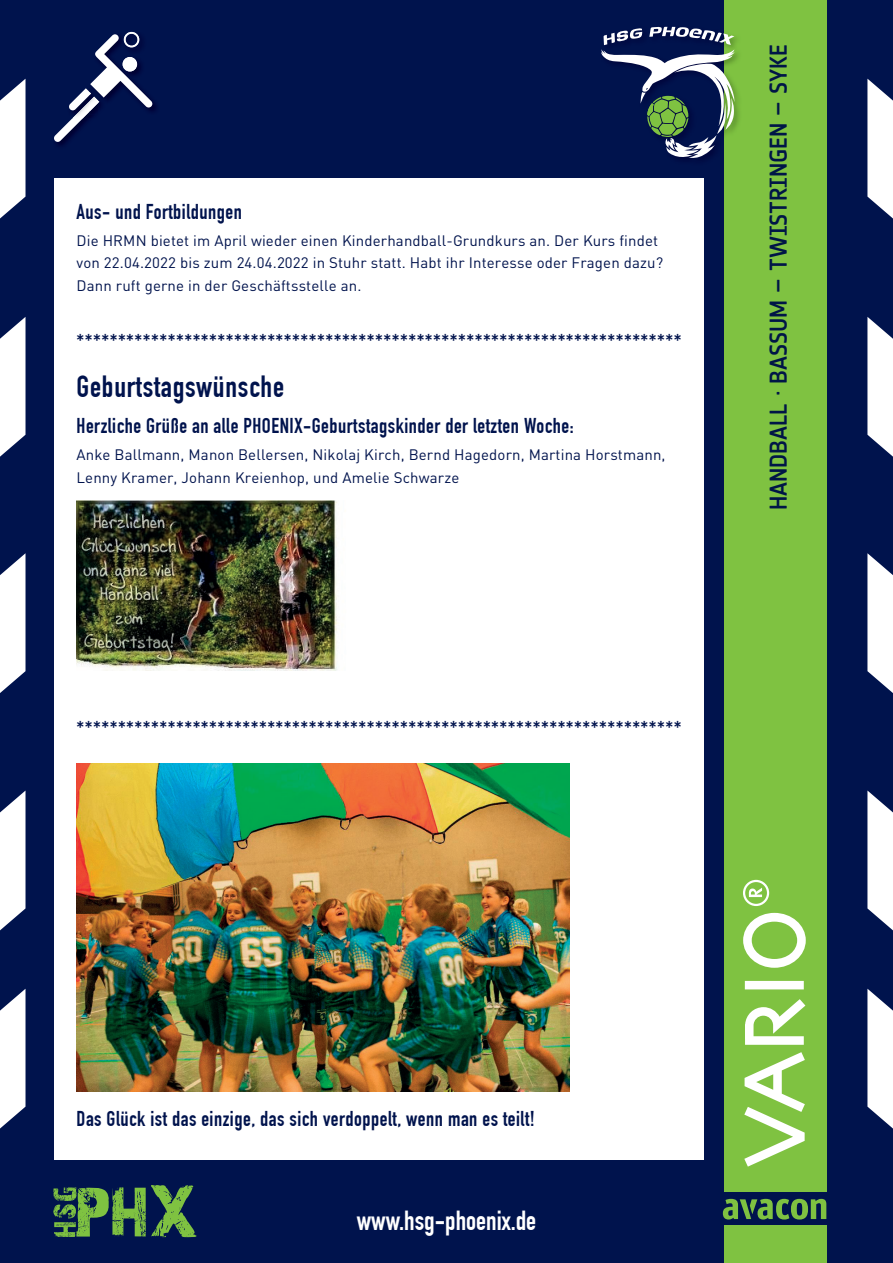
<style>
.page{position:relative;width:893px;height:1263px;background:#00134d}
.page>*{position:absolute;margin:0;border:0;box-sizing:border-box;transform-origin:0 0}
.t1{font:700 30px "DIN Condensed";letter-spacing:.025em;color:#00134d}
.t2{font:700 27px "DIN Condensed";color:#fff}
.t3{font:500 24px "Notes Soft";color:#001547}
.t4{font:700 21px "DIN Condensed";letter-spacing:.025em;color:#00134d}
.t5{font:15px/22.5px "DIN";letter-spacing:.01em;color:#00134d}
</style>
<div class="page">
<svg style="left:53px;top:1185px;width:143px;height:52px"></svg>
<div style="left:724px;top:0;width:102px;height:1046px;background:#7fc241"></div>
<div style="left:724px;top:1037px;width:102px;height:154px;background:#7fc241"></div>
<div style="left:724px;top:1225px;width:102px;height:38px;background:#7fc241"></div>
<div style="left:54px;top:179px;width:650px;height:981px;background:#fff"></div>
<svg style="left:723px;top:1199px;width:103px;height:20px"></svg>
<svg style="left:745px;top:981px;width:59px;height:8px"></svg>
<svg style="left:744px;top:1052px;width:61px;height:114px"></svg>
<svg style="left:743px;top:913px;width:63px;height:55px"></svg>
<svg style="left:745px;top:999px;width:60px;height:46px"></svg>
<svg style="left:743px;top:880px;width:26px;height:26px"></svg>
<img style="left:152px;top:101px;width:4px;height:10px">
<svg style="left:54px;top:32px;width:98px;height:110px"></svg>
<img style="left:658px;top:26px;width:81px;height:102px">
<svg style="left:601px;top:27px;width:134px;height:133px"></svg>
<svg style="left:0;top:317px;width:26px;height:140px;background:#d2d6e0"></svg>
<svg style="left:867px;top:317px;width:26px;height:140px;background:#d2d6e0"></svg>
<svg style="left:0;top:79px;width:26px;height:140px;background:#d2d6e0"></svg>
<svg style="left:867px;top:79px;width:26px;height:140px;background:#d2d6e0"></svg>
<svg style="left:0;top:553px;width:26px;height:140px;background:#d2d6e0"></svg>
<svg style="left:867px;top:553px;width:26px;height:140px;background:#d2d6e0"></svg>
<svg style="left:0;top:989px;width:26px;height:140px;background:#d2d6e0"></svg>
<svg style="left:867px;top:989px;width:26px;height:140px;background:#d2d6e0"></svg>
<svg style="left:0;top:790px;width:26px;height:141px"></svg>
<svg style="left:867px;top:790px;width:26px;height:141px"></svg>
<img style="left:77px;top:501px;width:261px;height:170px">
<img style="left:77px;top:763px;width:492px;height:328px">
<h3 class="t4" style="left:77px;top:199px;width:167px">Aus- und Fortbildungen</h3>
<p class="t5" style="left:77px;top:229px;width:588px">Die HRMN bietet im April wieder einen Kinderhandball-Grundkurs an. Der Kurs findet von 22.04.2022 bis zum 24.04.2022 in Stuhr statt. Habt ihr Interesse oder Fragen dazu?<br>Dann ruft gerne in der Geschäftsstelle an.</p>
<h3 class="t4" style="left:77px;top:330px;width:607px">*************************************************************************</h3>
<h1 class="t1" style="left:77px;top:369px;width:209px">Geburtstagswünsche</h1>
<h3 class="t4" style="left:77px;top:414px;width:499px">Herzliche Grüße an alle PHOENIX-Geburtstagskinder der letzten Woche:</h3>
<p class="t5" style="left:77px;top:443px;width:590px">Anke Ballmann, Manon Bellersen, Nikolaj Kirch, Bernd Hagedorn, Martina Horstmann,<br>Lenny Kramer, Johann Kreienhop, und Amelie Schwarze</p>
<h3 class="t4" style="left:77px;top:717px;width:607px">*************************************************************************</h3>
<h3 class="t3" style="left:765px;top:510px;width:467px;rotate:-90deg">HANDBALL · BASSUM – TWISTRINGEN – SYKE</h3>
<h3 class="t4" style="left:77px;top:1107px;width:460px">Das Glück ist das einzige, das sich verdoppelt, wenn man es teilt!</h3>
<h2 class="t2" style="left:357px;top:1205px;width:181px">www.hsg-phoenix.de</h2>
</div>
